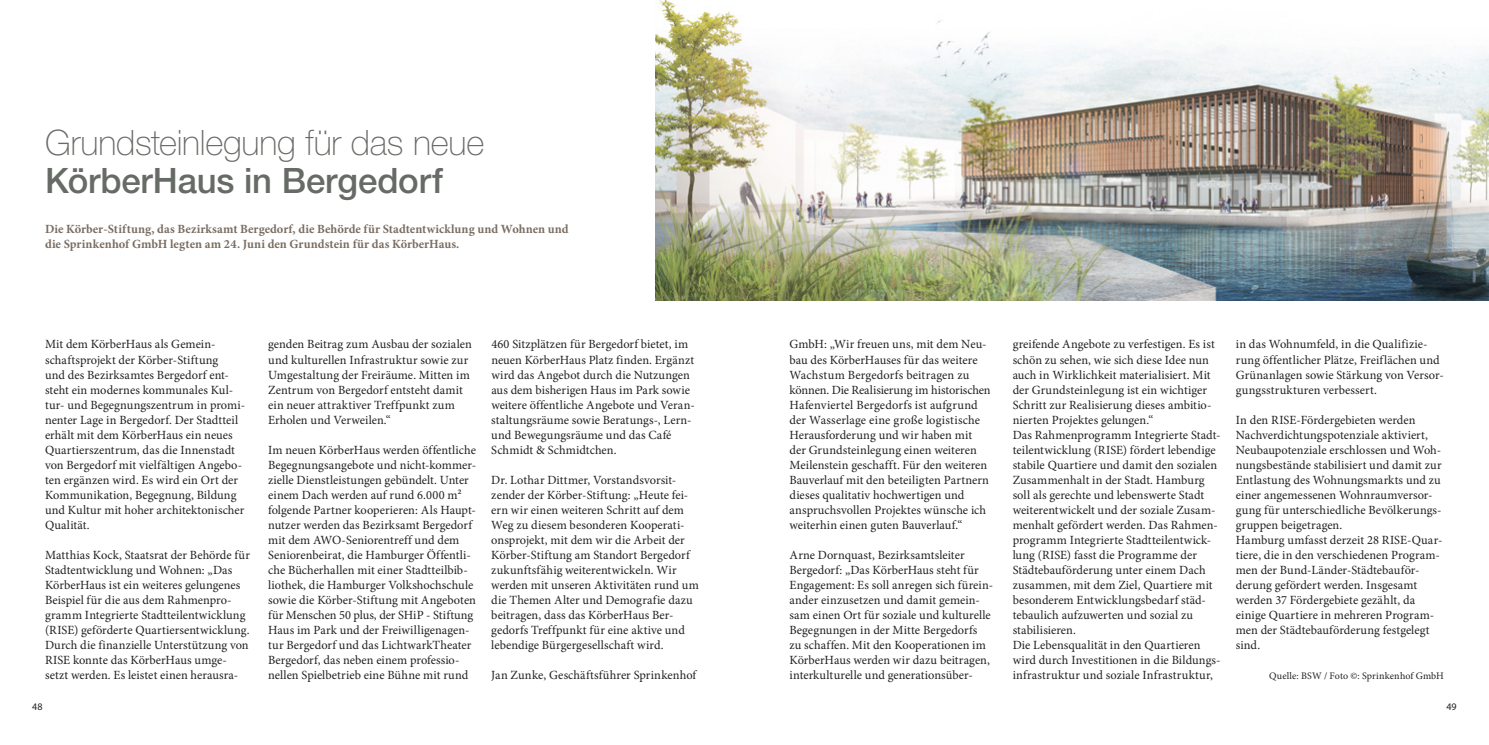
<style>
.page{position:relative;width:1489px;height:745px;background:#fff}
.page>*{position:absolute;margin:0;border:0;box-sizing:border-box;transform-origin:0 0}
.t1{font:100 35px "Helvetica Neue";letter-spacing:-.005em;color:#676b65}
.t2{font:500 35px "Helvetica Neue";letter-spacing:-.005em;color:#676b65}
.t3{font:12.5px/15px "Minion Pro";color:#231f20}
.t4{font:700 12.5px/15.6px "Minion Pro";color:#7a6d62}
.t5{font:10px "Minion Pro";letter-spacing:.01em;color:#231f20}
.t6{font:10px "Myriad Pro";color:#231f20}
</style>
<div class="page">
<img style="left:655px;top:0;width:833px;height:300px">
<h1 class="t1" style="left:45px;top:122px;width:441px">Grundsteinlegung für das neue</h1>
<h1 class="t2" style="left:45px;top:159px;width:399px">KörberHaus in Bergedorf</h1>
<p class="t4" style="left:45px;top:221px;width:525px">Die Körber-Stiftung, das Bezirksamt Bergedorf, die Behörde für Stadtentwicklung und Wohnen und die Sprinkenhof GmbH legten am 24. Juni den Grundstein für das KörberHaus.</p>
<p class="t3" style="left:45px;top:337px;width:202px">Mit dem KörberHaus als Gemein&shy;schaftsprojekt der Körber-Stiftung<br>und des Bezirksamtes Bergedorf ent&shy;steht ein modernes kommunales Kul&shy;tur- und Begegnungszentrum in promi&shy;nenter Lage in Bergedorf. Der Stadtteil erhält mit dem KörberHaus ein neues Quartierszentrum, das die Innenstadt von Bergedorf mit vielfältigen Angebo&shy;ten ergänzen wird. Es wird ein Ort der Kommunikation, Begegnung, Bildung und Kultur mit hoher architektonischer Qualität.</p>
<p class="t3" style="left:45px;top:547px;width:206px">Matthias Kock, Staatsrat der Behörde für Stadtentwicklung und Wohnen: „Das KörberHaus ist ein weiteres gelungenes Beispiel für die aus dem Rahmenpro&shy;gramm Integrierte Stadtteilentwicklung (RISE) geförderte Quartiersentwicklung.<br>Durch die finanzielle Unterstützung von RISE konnte das KörberHaus umge&shy;setzt werden. Es leistet einen herausra-</p>
<p class="t3" style="left:268px;top:337px;width:205px">genden Beitrag zum Ausbau der sozialen und kulturellen Infrastruktur sowie zur Umgestaltung der Freiräume. Mitten im Zentrum von Bergedorf entsteht damit ein neuer attraktiver Treffpunkt zum Erholen und Verweilen.“</p>
<p class="t3" style="left:268px;top:442px;width:209px">Im neuen KörberHaus werden öffentliche Begegnungsangebote und nicht-kommer&shy;zielle Dienstleistungen gebündelt. Unter einem Dach werden auf rund 6.000 m² folgende Partner kooperieren: Als Haupt&shy;nutzer werden das Bezirksamt Bergedorf mit dem AWO-Seniorentreff und dem Seniorenbeirat, die Hamburger Öffentli&shy;che Bücherhallen mit einer Stadtteilbib&shy;liothek, die Hamburger Volkshochschule sowie die Körber-Stiftung mit Angeboten für Menschen 50 plus, der SHiP - Stiftung Haus im Park und der Freiwilligenagen&shy;tur Bergedorf und das LichtwarkTheater Bergedorf, das neben einem professio&shy;nellen Spielbetrieb eine Bühne mit rund</p>
<p class="t3" style="left:491px;top:337px;width:205px">460 Sitzplätzen für Bergedorf bietet, im neuen KörberHaus Platz finden. Ergänzt wird das Angebot durch die Nutzungen aus dem bisherigen Haus im Park sowie weitere öffentliche Angebote und Veran&shy;staltungsräume sowie Beratungs-, Lern&shy;und Bewegungsräume und das Café Schmidt &amp; Schmidtchen.</p>
<p class="t3" style="left:491px;top:472px;width:209px">Dr. Lothar Dittmer, Vorstandsvorsit&shy;zender der Körber-Stiftung: „Heute fei&shy;ern wir einen weiteren Schritt auf dem Weg zu diesem besonderen Kooperati&shy;onsprojekt, mit dem wir die Arbeit der Körber-Stiftung am Standort Bergedorf zukunftsfähig weiterentwickeln. Wir werden mit unseren Aktivitäten rund um die Themen Alter und Demografie dazu beitragen, dass das KörberHaus Ber&shy;gedorfs Treffpunkt für eine aktive und lebendige Bürgergesellschaft wird.</p>
<p class="t3" style="left:491px;top:667px;width:206px">Jan Zunke, Geschäftsführer Sprinkenhof</p>
<p class="t3" style="left:789px;top:337px;width:203px">GmbH: „Wir freuen uns, mit dem Neu&shy;bau des KörberHauses für das weitere Wachstum Bergedorfs beitragen zu können. Die Realisierung im historischen Hafenviertel Bergedorfs ist aufgrund der Wasserlage eine große logistische Herausforderung und wir haben mit der Grundsteinlegung einen weiteren Meilenstein geschafft. Für den weiteren Bauverlauf mit den beteiligten Partnern dieses qualitativ hochwertigen und anspruchsvollen Projektes wünsche ich weiterhin einen guten Bauverlauf.“</p>
<p class="t3" style="left:789px;top:547px;width:205px">Arne Dornquast, Bezirksamtsleiter Bergedorf: „Das KörberHaus steht für Engagement: Es soll anregen sich fürein&shy;ander einzusetzen und damit gemein&shy;sam einen Ort für soziale und kulturelle Begegnungen in der Mitte Bergedorfs<br>zu schaffen. Mit den Kooperationen im KörberHaus werden wir dazu beitragen, interkulturelle und generationsüber-</p>
<p class="t3" style="left:1012px;top:337px;width:209px">greifende Angebote zu verfestigen. Es ist schön zu sehen, wie sich diese Idee nun auch in Wirklichkeit materialisiert. Mit der Grundsteinlegung ist ein wichtiger Schritt zur Realisierung dieses ambitio&shy;nierten Projektes gelungen.“<br>Das Rahmenprogramm Integrierte Stadt&shy;teilentwicklung (RISE) fördert lebendige stabile Quartiere und damit den sozialen Zusammenhalt in der Stadt. Hamburg soll als gerechte und lebenswerte Stadt weiterentwickelt und der soziale Zusam&shy;menhalt gefördert werden. Das Rahmen&shy;programm Integrierte Stadtteilentwick&shy;lung (RISE) fasst die Programme der Städtebauförderung unter einem Dach zusammen, mit dem Ziel, Quartiere mit besonderem Entwicklungsbedarf städ&shy;tebaulich aufzuwerten und sozial zu stabilisieren.<br>Die Lebensqualität in den Quartieren wird durch Investitionen in die Bildungs&shy;infrastruktur und soziale Infrastruktur,</p>
<p class="t3" style="left:1235px;top:337px;width:209px">in das Wohnumfeld, in die Qualifizie&shy;rung öffentlicher Plätze, Freiflächen und Grünanlagen sowie Stärkung von Versor&shy;gungsstrukturen verbessert.</p>
<p class="t3" style="left:1235px;top:412px;width:208px">In den RISE-Fördergebieten werden Nachverdichtungspotenziale aktiviert, Neubaupotenziale erschlossen und Woh&shy;nungsbestände stabilisiert und damit zur Entlastung des Wohnungsmarkts und zu einer angemessenen Wohnraumversor&shy;gung für unterschiedliche Bevölkerungs&shy;gruppen beigetragen.<br>Hamburg umfasst derzeit 28 RISE-Quar&shy;tiere, die in den verschiedenen Program&shy;men der Bund-Länder-Städtebauför&shy;derung gefördert werden. Insgesamt werden 37 Fördergebiete gezählt, da einige Quartiere in mehreren Program&shy;men der Städtebauförderung festgelegt sind.</p>
<p class="t5" style="left:1269px;top:668px;width:176px">Quelle: BSW / Foto ©: Sprinkenhof GmbH</p>
<p class="t6" style="left:32px;top:700px;width:12px">48</p>
<p class="t6" style="left:1446px;top:700px;width:12px">49</p>
</div>
